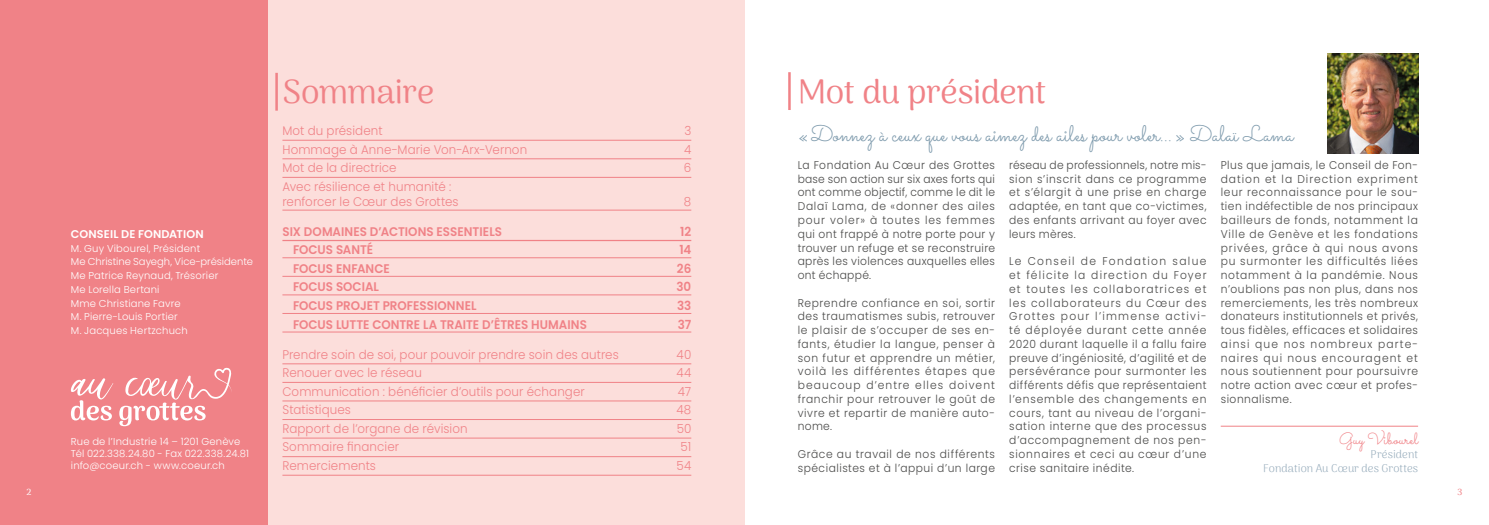
<style>
.page{position:relative;width:1489px;height:525px;background:#fff}
.page>*{position:absolute;margin:0;border:0;box-sizing:border-box;transform-origin:0 0}
.t1{font:33.75px "Arima Madurai";letter-spacing:-.02em;color:#f08287}
.t2{font:22.5px "Sacramento";letter-spacing:.01em;color:#809cae}
.t3{font:16.25px "Sacramento";letter-spacing:.005em;color:#f08287}
.t4{font:300 12.5px/15px "Poppins";letter-spacing:.01em;color:#f08287;scale:.95 1}
.t5{font:600 12.5px "Poppins";color:#f08287;scale:.95 1}
.t6{font:300 11.25px/13.8px "Poppins";letter-spacing:.05em;color:#4a4a49;text-align:justify;scale:.95 1}
.t7{font:300 11.25px/13.8px "Arima Madurai";letter-spacing:.005em;color:#93a9b9;text-align:right}
.t8{font:600 11.25px "Poppins";letter-spacing:.015em;color:#fff}
.t9{font:300 10px/13.8px "Poppins";letter-spacing:.015em;color:#fff}
.t10{font:500 8.75px "Arima Madurai";color:#fff}
.t11{font:500 8.75px "Arima Madurai";color:#f08287}
</style>
<div class="page">
<div style="left:0;top:0;width:268px;height:524px;background:#f08287"></div>
<div style="left:268px;top:0;width:476px;height:524px;background:#fcdedb"></div>
<hr style="left:282px;top:140px;width:409px;height:1px;background:#f08287">
<hr style="left:282px;top:158px;width:409px;height:1px;background:#f08287">
<hr style="left:282px;top:177px;width:409px;height:1px;background:#f08287">
<hr style="left:282px;top:210px;width:409px;height:1px;background:#f08287">
<hr style="left:282px;top:240px;width:409px;height:1px;background:#f08287">
<hr style="left:282px;top:257px;width:409px;height:1px;background:#f08287">
<hr style="left:282px;top:276px;width:409px;height:1px;background:#f08287">
<hr style="left:282px;top:294px;width:409px;height:1px;background:#f08287">
<hr style="left:282px;top:313px;width:409px;height:1px;background:#f08287">
<hr style="left:282px;top:331px;width:409px;height:1px;background:#f08287">
<hr style="left:282px;top:363px;width:409px;height:1px;background:#f08287">
<hr style="left:282px;top:382px;width:409px;height:1px;background:#f08287">
<hr style="left:282px;top:400px;width:409px;height:1px;background:#f08287">
<hr style="left:282px;top:419px;width:409px;height:1px;background:#f08287">
<hr style="left:282px;top:437px;width:409px;height:1px;background:#f08287">
<hr style="left:282px;top:456px;width:409px;height:1px;background:#f08287">
<hr style="left:282px;top:474px;width:409px;height:1px;background:#f08287">
<hr style="left:1220px;top:425px;width:197px;height:1px;background:#f08287">
<svg style="left:119px;top:367px;width:113px;height:59px"></svg>
<svg style="left:71px;top:378px;width:42px;height:42px"></svg>
<img style="left:1327px;top:53px;width:90px;height:100px">
<hr style="left:788px;top:72px;width:2px;height:38px;background:#f08287">
<hr style="left:275px;top:73px;width:3px;height:38px;background:#f08287">
<p class="t8" style="left:71px;top:227px;width:134px">CONSEIL DE FONDATION</p>
<p class="t9" style="left:71px;top:241px;width:183px">M. Guy Vibourel, Président<br>Me Christine Sayegh, Vice-présidente<br>Me Patrice Reynaud, Trésorier<br>Me Lorella Bertani<br>Mme Christiane Favre<br>M. Pierre-Louis Portier<br>M. Jacques Hertzchuch</p>
<p class="t9" style="left:71px;top:435px;width:180px;line-height:12px">Rue de l’Industrie 14 – 1201 Genève<br>Tél 022.338.24.80 - Fax 022.338.24.81 info@coeur.ch - www.coeur.ch</p>
<h1 class="t1" style="left:282px;top:76px;width:154px">Sommaire</h1>
<p class="t4" style="left:282px;top:123px;width:107px">Mot du président</p>
<p class="t4" style="left:684px;top:123px;width:9px">3</p>
<p class="t4" style="left:282px;top:142px;width:259px">Hommage à Anne-Marie Von-Arx-Vernon</p>
<p class="t4" style="left:684px;top:142px;width:9px">4</p>
<p class="t4" style="left:282px;top:160px;width:122px">Mot de la directrice</p>
<p class="t4" style="left:683px;top:160px;width:9px">6</p>
<p class="t4" style="left:282px;top:179px;width:187px">Avec résilience et humanité : renforcer le Cœur des Grottes</p>
<p class="t4" style="left:684px;top:194px;width:9px">8</p>
<p class="t5" style="left:282px;top:224px;width:233px">SIX DOMAINES D’ACTIONS ESSENTIELS</p>
<p class="t5" style="left:680px;top:224px;width:13px">12</p>
<p class="t5" style="left:293px;top:242px;width:86px">FOCUS SANTÉ</p>
<p class="t5" style="left:679px;top:242px;width:14px">14</p>
<p class="t5" style="left:293px;top:261px;width:103px">FOCUS ENFANCE</p>
<p class="t5" style="left:677px;top:261px;width:17px">26</p>
<p class="t5" style="left:293px;top:279px;width:92px">FOCUS SOCIAL</p>
<p class="t5" style="left:676px;top:279px;width:17px">30</p>
<p class="t5" style="left:293px;top:298px;width:195px">FOCUS PROJET PROFESSIONNEL</p>
<p class="t5" style="left:677px;top:298px;width:16px">33</p>
<p class="t5" style="left:293px;top:316px;width:311px">FOCUS LUTTE CONTRE LA TRAITE D’ÊTRES HUMAINS</p>
<p class="t5" style="left:677px;top:316px;width:16px">37</p>
<p class="t4" style="left:282px;top:347px;width:355px">Prendre soin de soi, pour pouvoir prendre soin des autres</p>
<p class="t4" style="left:676px;top:347px;width:17px">40</p>
<p class="t4" style="left:282px;top:365px;width:148px">Renouer avec le réseau</p>
<p class="t4" style="left:676px;top:365px;width:17px">44</p>
<p class="t4" style="left:282px;top:383px;width:320px">Communication : bénéficier d’outils pour échanger</p>
<p class="t4" style="left:678px;top:383px;width:16px">47</p>
<p class="t4" style="left:282px;top:402px;width:74px">Statistiques</p>
<p class="t4" style="left:676px;top:402px;width:17px">48</p>
<p class="t4" style="left:282px;top:421px;width:196px">Rapport de l’organe de révision</p>
<p class="t4" style="left:676px;top:421px;width:17px">50</p>
<p class="t4" style="left:282px;top:439px;width:124px">Sommaire financier</p>
<p class="t4" style="left:680px;top:439px;width:13px">51</p>
<p class="t4" style="left:282px;top:458px;width:100px">Remerciements</p>
<p class="t4" style="left:676px;top:458px;width:17px">54</p>
<h1 class="t1" style="left:797px;top:76px;width:250px">Mot du président</h1>
<h2 class="t2" style="left:797px;top:120px;width:497px">« Donnez à ceux que vous aimez des ailes pour voler… » Dalaï Lama</h2>
<p class="t6" style="left:797px;top:158px;width:209px">La Fondation Au Cœur des Grottes base son action sur six axes forts qui ont comme objectif, comme le dit le Dalaï Lama, de «donner des ailes pour voler» à toutes les femmes qui ont frappé à notre porte pour y trouver un refuge et se reconstruire après les violences auxquelles elles ont échappé.</p>
<p class="t6" style="left:797px;top:296px;width:209px">Reprendre confiance en soi, sortir des traumatismes subis, retrouver le plaisir de s’occuper de ses en&shy;fants, étudier la langue, penser à son futur et apprendre un métier, voilà les différentes étapes que beaucoup d’entre elles doivent franchir pour retrouver le goût de vivre et repartir de manière auto&shy;nome.</p>
<p class="t6" style="left:797px;top:447px;width:209px">Grâce au travail de nos différents spécialistes et à l’appui d’un large</p>
<p class="t6" style="left:1009px;top:158px;width:209px">réseau de professionnels, notre mis&shy;sion s’inscrit dans ce programme et s’élargit à une prise en charge adaptée, en tant que co-victimes, des enfants arrivant au foyer avec leurs mères.</p>
<p class="t6" style="left:1009px;top:254px;width:209px">Le Conseil de Fondation salue et félicite la direction du Foyer et toutes les collaboratrices et les collaborateurs du Cœur des Grottes pour l’immense activi&shy;té déployée durant cette année 2020 durant laquelle il a fallu faire preuve d’ingéniosité, d’agilité et de persévérance pour surmonter les différents défis que représentaient l’ensemble des changements en cours, tant au niveau de l’organi&shy;sation interne que des processus d’accompagnement de nos pen&shy;sionnaires et ceci au cœur d’une crise sanitaire inédite.</p>
<p class="t6" style="left:1220px;top:158px;width:209px">Plus que jamais, le Conseil de Fon&shy;dation et la Direction expriment leur reconnaissance pour le sou&shy;tien indéfectible de nos principaux bailleurs de fonds, notamment la Ville de Genève et les fondations privées, grâce à qui nous avons pu surmonter les difficultés liées notamment à la pandémie. Nous n’oublions pas non plus, dans nos remerciements, les très nombreux donateurs institutionnels et privés, tous fidèles, efficaces et solidaires ainsi que nos nombreux parte&shy;naires qui nous encouragent et nous soutiennent pour poursuivre notre action avec cœur et profes&shy;sionnalisme.</p>
<h3 class="t3" style="left:1338px;top:429px;width:80px">Guy Vibourel</h3>
<p class="t7" style="left:1263px;top:448px;width:156px">Président<br>Fondation Au Cœur des Grottes</p>
<p class="t10" style="left:26px;top:488px;width:6px">2</p>
<p class="t11" style="left:1457px;top:488px;width:6px">3</p>
</div>
